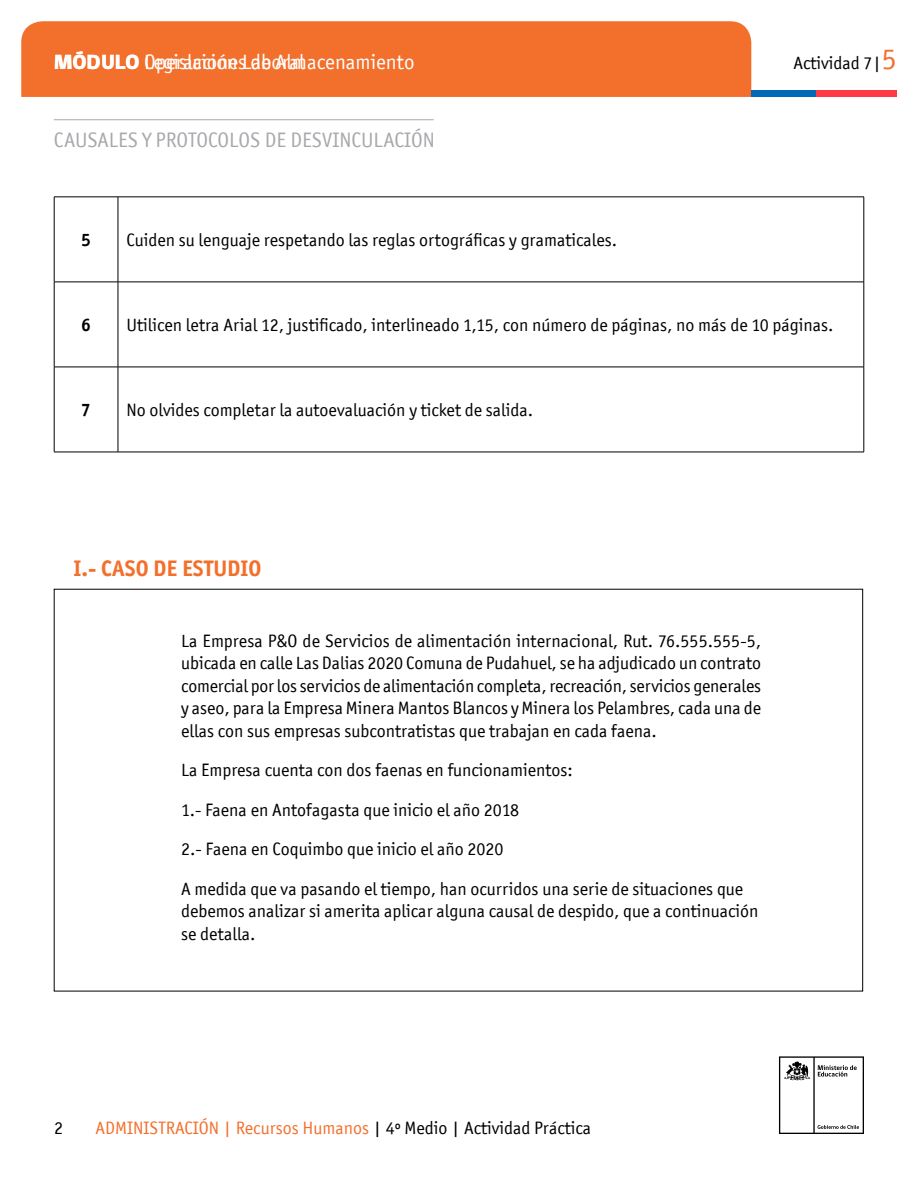
<style>
.page{position:relative;width:918px;height:1188px;background:#fff}
.page>*{position:absolute;margin:0;border:0;box-sizing:border-box;transform-origin:0 0}
.t1{font:700 22.5px "Officina San ITC";color:#f3702c}
.t2{font:21px "Officina San ITC";color:#fff}
.t3{font:21px "Officina San ITC";color:#a7a9ac}
.t4{font:18px/22.5px "Officina San ITC";color:#000}
.t5{font:18px "Officina San ITC";color:#f3702c}
.t6{font:700 18px "Officina San ITC";color:#000}
.s1{font-size:30px;color:#f3702c}
.s2{font-family:"gob CL";font-weight:800}
.s3{color:#000}
</style>
<div class="page">
<svg style="left:779px;top:1056px;width:85px;height:78px"></svg>
<div style="left:21px;top:21px;width:730px;height:76px;background:#f3702c"></div>
<div style="left:751px;top:90px;width:65px;height:7px;background:#0069b8"></div>
<div style="left:816px;top:90px;width:81px;height:7px;background:#ff3945"></div>
<hr style="left:54px;top:119px;width:379px;height:1px;background:#a7a9ac">
<svg style="left:55px;top:198px;width:63px;height:254px"></svg>
<svg style="left:119px;top:198px;width:745px;height:254px"></svg>
<hr style="left:54px;top:197px;width:64px;height:1px;background:#000">
<hr style="left:54px;top:197px;width:1px;height:85px;background:#000">
<hr style="left:118px;top:197px;width:746px;height:1px;background:#000">
<hr style="left:118px;top:197px;width:1px;height:85px;background:#000">
<hr style="left:864px;top:197px;width:1px;height:85px;background:#000">
<hr style="left:54px;top:282px;width:64px;height:1px;background:#000">
<hr style="left:54px;top:282px;width:1px;height:85px;background:#000">
<hr style="left:118px;top:282px;width:746px;height:1px;background:#000">
<hr style="left:118px;top:282px;width:1px;height:85px;background:#000">
<hr style="left:864px;top:282px;width:1px;height:85px;background:#000">
<hr style="left:54px;top:367px;width:64px;height:1px;background:#000">
<hr style="left:54px;top:367px;width:1px;height:85px;background:#000">
<hr style="left:118px;top:367px;width:746px;height:1px;background:#000">
<hr style="left:118px;top:367px;width:1px;height:85px;background:#000">
<hr style="left:864px;top:367px;width:1px;height:85px;background:#000">
<hr style="left:54px;top:452px;width:64px;height:1px;background:#000">
<hr style="left:118px;top:452px;width:746px;height:1px;background:#000">
<p class="t2" style="left:144px;top:50px;width:162px">Legislación Laboral</p>
<p class="t4" style="left:794px;top:52px;width:105px">Actividad 7|<span class="s1">5</span></p>
<p class="t2" style="left:54px;top:50px;width:362px"><span class="s2">MÓDULO</span> Operaciones de Almacenamiento</p>
<p class="t3" style="left:54px;top:128px;width:383px">CAUSALES Y PROTOCOLOS DE DESVINCULACIÓN</p>
<p class="t6" style="left:81px;top:229px;width:11px">5</p>
<p class="t4" style="left:126px;top:228px;width:492px">Cuiden su lenguaje respetando las reglas ortográficas y gramaticales.</p>
<p class="t6" style="left:81px;top:314px;width:11px">6</p>
<p class="t4" style="left:126px;top:313px;width:708px">Utilicen letra Arial 12, justificado, interlineado 1,15, con número de páginas, no más de 10 páginas.</p>
<p class="t6" style="left:81px;top:399px;width:11px">7</p>
<p class="t4" style="left:126px;top:399px;width:408px">No olvides completar la autoevaluación y ticket de salida.</p>
<p class="t1" style="left:74px;top:555px;width:189px">I.- CASO DE ESTUDIO</p>
<p class="t4" style="left:181px;top:629px;width:582px;text-align:justify">La Empresa P&amp;O de Servicios de alimentación internacional, Rut. 76.555.555-5, ubicada en calle Las Dalias 2020 Comuna de Pudahuel, se ha adjudicado un contrato comercial por los servicios de alimentación completa, recreación, servicios generales y aseo, para la Empresa Minera Mantos Blancos y Minera los Pelambres, cada una de ellas con sus empresas subcontratistas que trabajan en cada faena.</p>
<p class="t4" style="left:181px;top:750px;width:564px;line-height:39.5px">La Empresa cuenta con dos faenas en funcionamientos:<br>1.- Faena en Antofagasta que inicio el año 2018<br>2.- Faena en Coquimbo que inicio el año 2020<br>A medida que va pasando el tiempo, han ocurridos una serie de situaciones que</p>
<p class="t4" style="left:181px;top:900px;width:579px">debemos analizar si amerita aplicar alguna causal de despido, que a continuación se detalla.</p>
<p class="t4" style="left:54px;top:1117px;width:10px">2</p>
<p class="t5" style="left:95px;top:1118px;width:497px">ADMINISTRACIÓN | Recursos Humanos <span class="s3">| 4º Medio | Actividad Práctica</span></p>
</div>
